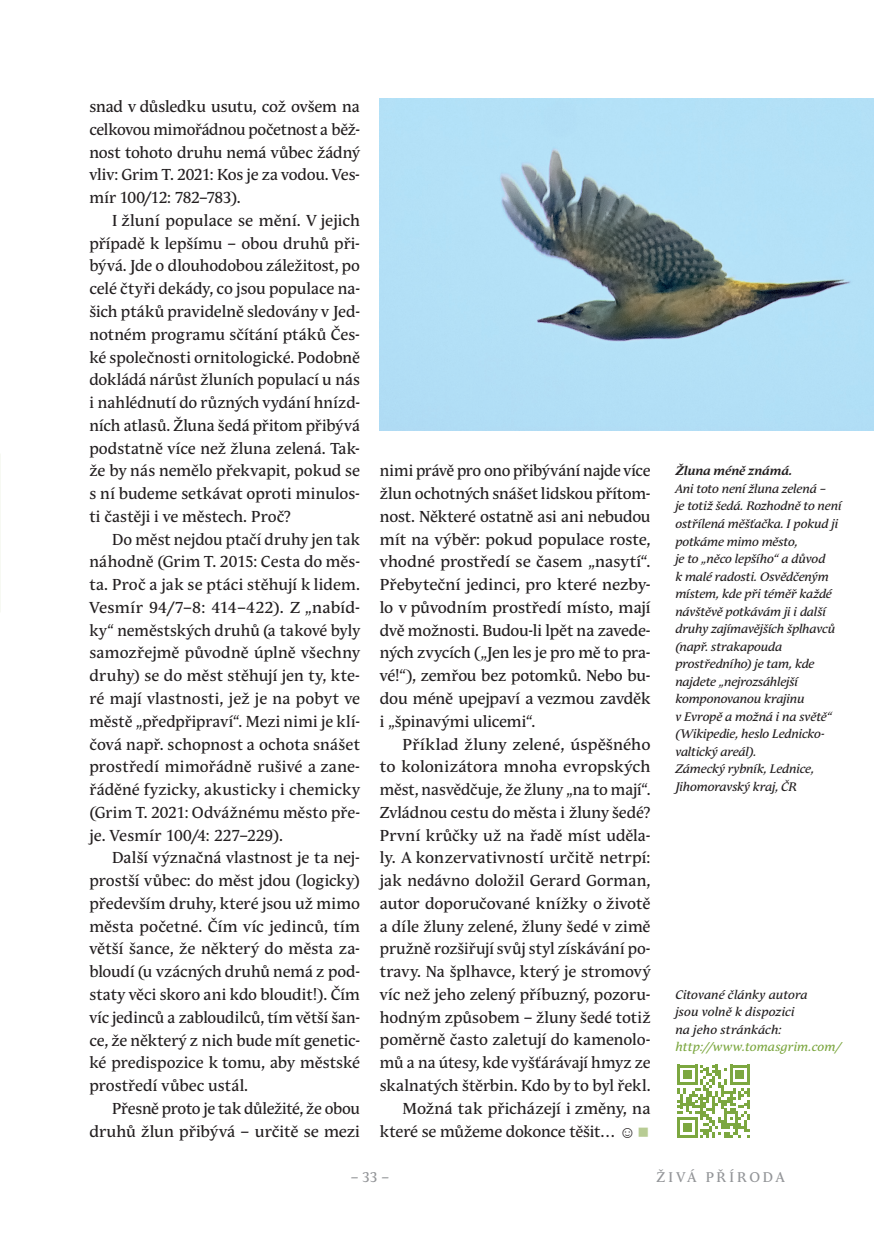
<style>
.page{position:relative;width:874px;height:1241px;background:#fff}
.page>*{position:absolute;margin:0;border:0;box-sizing:border-box;transform-origin:0 0}
.t1{font:15.75px/22.8px "Andulka Text Pro";color:#231f20;text-align:justify}
.t2{font:14px "Andulka Text Pro";letter-spacing:.195em;color:#939598}
.t3{font:italic 12.25px/17.5px "Andulka Text Pro";letter-spacing:-.01em;color:#231f20}
.t4{font:italic 12.25px "Andulka Text Pro";letter-spacing:.01em;color:#7ca740}
.t5{font:italic 700 12.25px "Andulka Text Pro";letter-spacing:-.005em;color:#231f20}
.s1{font-family:"Arial"}
.s2{color:#b8cc94}
</style>
<div class="page">
<img style="left:379px;top:98px;width:494px;height:333px">
<svg style="left:677px;top:1064px;width:72px;height:73px"></svg>
<p class="t1" style="left:89px;top:95px;width:272px">snad v důsledku usutu, což ovšem na celkovou mimořádnou početnost a běž&shy;nost tohoto druhu nemá vůbec žádný vliv: Grim T. 2021: Kos je za vodou. Ves&shy;mír 100/12: 782–783).</p>
<p class="t1" style="left:89px;top:209px;width:272px;text-indent:23px">I žluní populace se mění. V jejich případě k lepšímu – obou druhů při&shy;bývá. Jde o dlouhodobou záležitost, po celé čtyři dekády, co jsou populace na&shy;šich ptáků pravidelně sledovány v Jed&shy;notném programu sčítání ptáků Čes&shy;ké společnosti ornitologické. Podobně dokládá nárůst žluních populací u nás i nahlédnutí do různých vydání hnízd&shy;ních atlasů. Žluna šedá přitom přibývá podstatně více než žluna zelená. Tak&shy;že by nás nemělo překvapit, pokud se s ní budeme setkávat oproti minulos&shy;ti častěji i ve městech. Proč?</p>
<p class="t1" style="left:89px;top:528px;width:272px;text-indent:23px">Do měst nejdou ptačí druhy jen tak náhodně (Grim T. 2015: Cesta do měs&shy;ta. Proč a jak se ptáci stěhují k lidem.<br>Vesmír 94/7–8: 414–422). Z „nabíd&shy;ky“ neměstských druhů (a takové byly samozřejmě původně úplně všechny druhy) se do měst stěhují jen ty, kte&shy;ré mají vlastnosti, jež je na pobyt ve městě „předpřipraví“. Mezi nimi je klí&shy;čová např. schopnost a ochota snášet prostředí mimořádně rušivé a zane&shy;řáděné fyzicky, akusticky i chemicky (Grim T. 2021: Odvážnému město pře&shy;je. Vesmír 100/4: 227–229).</p>
<p class="t1" style="left:89px;top:846px;width:272px;text-indent:23px">Další význačná vlastnost je ta nej&shy;prostší vůbec: do měst jdou (logicky) především druhy, které jsou už mimo města početné. Čím víc jedinců, tím větší šance, že některý do města za&shy;bloudí (u vzácných druhů nemá z pod&shy;staty věci skoro ani kdo bloudit!). Čím víc jedinců a zabloudilců, tím větší šan&shy;ce, že některý z nich bude mít genetic&shy;ké predispozice k tomu, aby městské prostředí vůbec ustál.</p>
<p class="t1" style="left:89px;top:1096px;width:272px;text-align:right">Přesně proto je tak důležité, že obou druhů žlun přibývá – určitě se mezi</p>
<p class="t1" style="left:379px;top:459px;width:272px">nimi právě pro ono přibývání najde více žlun ochotných snášet lidskou přítom&shy;nost. Některé ostatně asi ani nebudou mít na výběr: pokud populace roste, vhodné prostředí se časem „nasytí“.<br>Přebyteční jedinci, pro které nezby&shy;lo v původním prostředí místo, mají dvě možnosti. Budou-li lpět na zavede&shy;ných zvycích („Jen les je pro mě to pra&shy;vé!“), zemřou bez potomků. Nebo bu&shy;dou méně upejpaví a vezmou zavděk i „špinavými ulicemi“.</p>
<p class="t1" style="left:379px;top:732px;width:272px;text-align:right">Příklad žluny zelené, úspěšného<br>to kolonizátora mnoha evropských měst, nasvědčuje, že žluny „na to mají“.<br>Zvládnou cestu do města i žluny šedé?<br>První krůčky už na řadě míst uděla&shy;ly. A konzervativností určitě netrpí: jak nedávno doložil Gerard Gorman, autor doporučované knížky o životě a díle žluny zelené, žluny šedé v zimě pružně rozšiřují svůj styl získávání po&shy;travy. Na šplhavce, který je stromový víc než jeho zelený příbuzný, pozoru&shy;hodným způsobem – žluny šedé totiž poměrně často zaletují do kamenolo&shy;mů a na útesy, kde vyšťárávají hmyz ze skalnatých štěrbin. Kdo by to byl řekl.<br>Možná tak přicházejí i změny, na které se můžeme dokonce těšit… <span class="s1">☺</span><span class="s2">■</span></p>
<p class="t5" style="left:675px;top:464px;width:118px">Žluna méně známá.</p>
<p class="t3" style="left:675px;top:480px;width:168px">Ani toto není žluna zelená –<br>je totiž šedá. Rozhodně to není ostřílená měšťačka. I pokud ji potkáme mimo město,<br>je to „něco lepšího“ a důvod<br>k malé radosti. Osvědčeným místem, kde při téměř každé návštěvě potkávám ji i další druhy zajímavějších šplhavců (např. strakapouda prostředního) je tam, kde najdete „nejrozsáhlejší komponovanou krajinu<br>v Evropě a možná i na světě“ (Wikipedie, heslo Lednicko&shy;valtický areál).<br>Zámecký rybník, Lednice,<br>Jihomoravský kraj, ČR</p>
<p class="t3" style="left:675px;top:985px;width:134px">Citované články autora jsou volně k dispozici na jeho stránkách:</p>
<p class="t4" style="left:675px;top:1039px;width:167px">http://www.tomasgrim.com/</p>
<p class="t2" style="left:350px;top:1168px;width:40px">– 33 –</p>
<p class="t2" style="left:656px;top:1168px;width:130px">ŽIVÁ PŘÍRODA</p>
</div>
